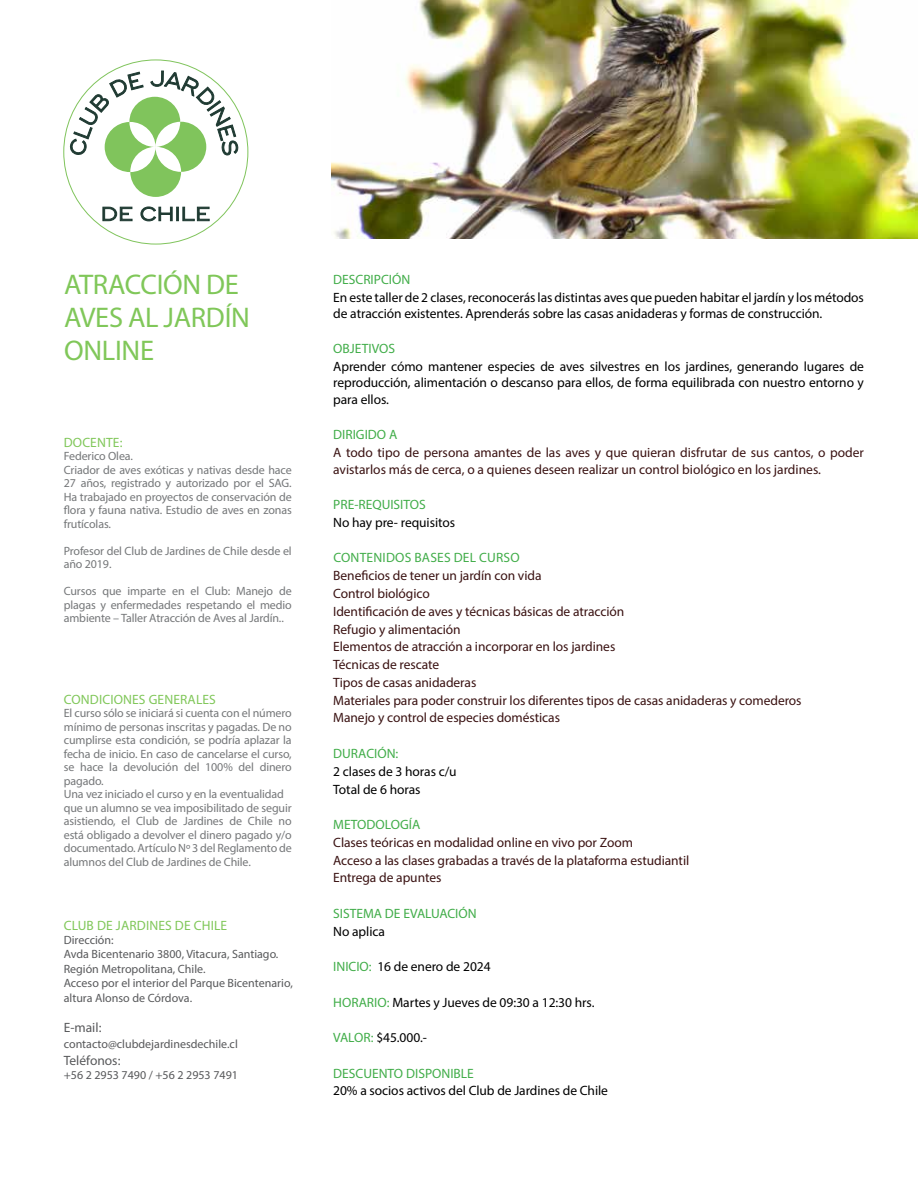
<style>
.page{position:relative;width:918px;height:1188px;background:#fff}
.page>*{position:absolute;margin:0;border:0;box-sizing:border-box;transform-origin:0 0}
.t1{font:28.5px/33px "Myriad Pro";letter-spacing:-.01em;color:#80c759}
.t2{font:13.5px/17.9px "Myriad Pro";letter-spacing:-.005em;color:#3a1212}
.t3{font:13.5px/16.5px "Myriad Pro";letter-spacing:-.005em;color:#000}
.t4{font:13.5px "Myriad Pro";color:#41ad49}
.t5{font:13.5px "Myriad Pro";letter-spacing:.01em;color:#80c759}
.t6{font:13.5px "Myriad Pro";color:#58595b}
.t7{font:12px/13.5px "Myriad Pro";letter-spacing:-.01em;color:#757779}
.t8{font:12px/14.4px "Myriad Pro";color:#58595b}
.s1{color:#41ad49}
</style>
<div class="page">
<img style="left:332px;top:0;width:586px;height:239px">
<svg style="left:70px;top:71px;width:168px;height:126px"></svg>
<svg style="left:103px;top:207px;width:29px;height:14px"></svg>
<svg style="left:141px;top:207px;width:68px;height:14px"></svg>
<h1 class="t1" style="left:64px;top:268px;width:187px">ATRACCIÓN DE<br>AVES AL JARDÍN<br>ONLINE</h1>
<p class="t4" style="left:333px;top:271px;width:79px">DESCRIPCIÓN</p>
<p class="t3" style="left:333px;top:289px;width:532px">En este taller de 2 clases, reconocerás las distintas aves que pueden habitar el jardín y los métodos de atracción existentes. Aprenderás sobre las casas anidaderas y formas de construcción.</p>
<p class="t4" style="left:333px;top:340px;width:63px">OBJETIVOS</p>
<p class="t3" style="left:333px;top:358px;width:532px;text-align:justify">Aprender cómo mantener especies de aves silvestres en los jardines, generando lugares de reproducción, alimentación o descanso para ellos, de forma equilibrada con nuestro entorno y para ellos.</p>
<p class="t4" style="left:333px;top:426px;width:66px">DIRIGIDO A</p>
<p class="t2" style="left:333px;top:444px;width:532px;line-height:16.5px">A todo tipo de persona amantes de las aves y que quieran disfrutar de sus cantos, o poder avistarlos más de cerca, o a quienes deseen realizar un control biológico en los jardines.</p>
<p class="t4" style="left:333px;top:496px;width:94px">PRE-REQUISITOS</p>
<p class="t3" style="left:333px;top:514px;width:123px">No hay pre- requisitos</p>
<p class="t4" style="left:333px;top:550px;width:188px">CONTENIDOS BASES DEL CURSO</p>
<p class="t2" style="left:333px;top:567px;width:470px">Beneficios de tener un jardín con vida<br>Control biológico<br>Identificación de aves y técnicas básicas de atracción<br>Refugio y alimentación<br>Elementos de atracción a incorporar en los jardines<br>Técnicas de rescate<br>Tipos de casas anidaderas<br>Materiales para poder construir los diferentes tipos de casas anidaderas y comederos Manejo y control de especies domésticas</p>
<p class="t4" style="left:333px;top:745px;width:67px">DURACIÓN:</p>
<p class="t3" style="left:333px;top:762px;width:125px;line-height:17.9px">2 clases de 3 horas c/u<br>Total de 6 horas</p>
<p class="t4" style="left:333px;top:816px;width:89px">METODOLOGÍA</p>
<p class="t2" style="left:333px;top:833px;width:358px">Clases teóricas en modalidad online en vivo por Zoom<br>Acceso a las clases grabadas a través de la plataforma estudiantil<br>Entrega de apuntes</p>
<p class="t4" style="left:333px;top:905px;width:145px">SISTEMA DE EVALUACIÓN</p>
<p class="t3" style="left:333px;top:923px;width:53px">No aplica</p>
<p class="t3" style="left:333px;top:958px;width:159px"><span class="s1">INICIO:</span> 16 de enero de 2024</p>
<p class="t3" style="left:333px;top:994px;width:263px"><span class="s1">HORARIO:</span> Martes y Jueves de 09:30 a 12:30 hrs.</p>
<p class="t3" style="left:333px;top:1029px;width:95px"><span class="s1">VALOR:</span> $45.000.-</p>
<p class="t4" style="left:333px;top:1065px;width:142px">DESCUENTO DISPONIBLE</p>
<p class="t3" style="left:333px;top:1082px;width:276px">20% a socios activos del Club de Jardines de Chile</p>
<p class="t5" style="left:64px;top:434px;width:60px">DOCENTE:</p>
<p class="t7" style="left:64px;top:449px;width:230px">Federico Olea.<br>Criador de aves exóticas y nativas desde hace 27 años, registrado y autorizado por el SAG.<br>Ha trabajado en proyectos de conservación de flora y fauna nativa. Estudio de aves en zonas frutícolas.</p>
<p class="t7" style="left:64px;top:544px;width:230px">Profesor del Club de Jardines de Chile desde el año 2019.</p>
<p class="t7" style="left:64px;top:584px;width:229px;text-align:justify">Cursos que imparte en el Club: Manejo de plagas y enfermedades respetando el medio ambiente – Taller Atracción de Aves al Jardín..</p>
<p class="t5" style="left:64px;top:691px;width:154px">CONDICIONES GENERALES</p>
<p class="t7" style="left:64px;top:706px;width:230px">El curso sólo se iniciará si cuenta con el número mínimo de personas inscritas y pagadas. De no cumplirse esta condición, se podría aplazar la fecha de inicio. En caso de cancelarse el curso, se hace la devolución del 100% del dinero pagado.<br>Una vez iniciado el curso y en la eventualidad que un alumno se vea imposibilitado de seguir asistiendo, el Club de Jardines de Chile no está obligado a devolver el dinero pagado y/o documentado. Artículo Nº 3 del Reglamento de alumnos del Club de Jardines de Chile.</p>
<p class="t5" style="left:64px;top:917px;width:165px">CLUB DE JARDINES DE CHILE</p>
<p class="t8" style="left:64px;top:933px;width:231px">Dirección:<br>Avda Bicentenario 3800, Vitacura, Santiago.<br>Región Metropolitana, Chile.<br>Acceso por el interior del Parque Bicentenario, altura Alonso de Córdova.</p>
<p class="t6" style="left:64px;top:1019px;width:39px">E-mail:</p>
<p class="t8" style="left:64px;top:1037px;width:176px">contacto@clubdejardinesdechile.cl</p>
<p class="t6" style="left:64px;top:1052px;width:58px">Teléfonos:</p>
<p class="t8" style="left:64px;top:1068px;width:176px">+56 2 2953 7490 / +56 2 2953 7491</p>
</div>
